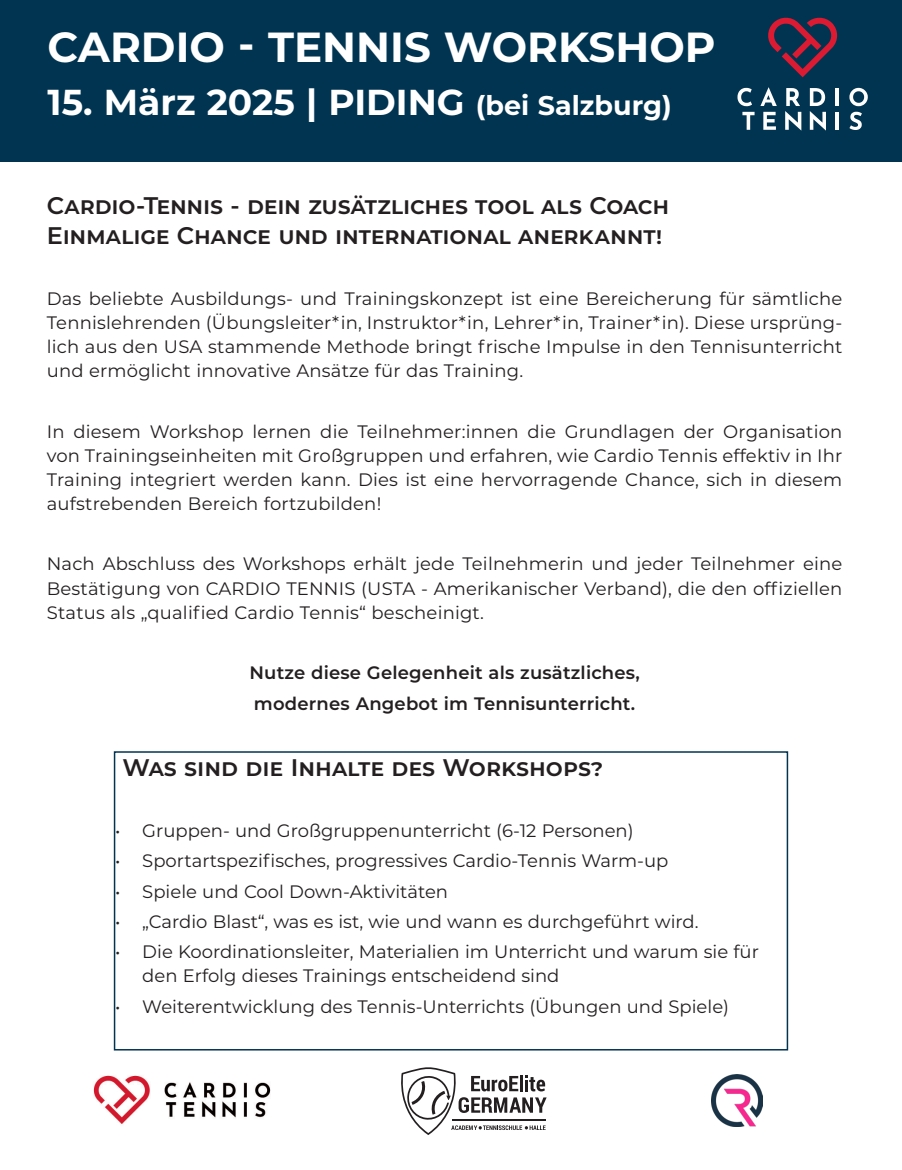
<style>
.page{position:relative;width:902px;height:1170px;background:#fff}
.page>*{position:absolute;margin:0;border:0;box-sizing:border-box;transform-origin:0 0}
.Reisen{font:700 42px "Montserrat";color:#fff}
.Reisen-2{font:700 36px "Montserrat";color:#fff}
.Reisen-3{font:600 24px "Montserrat";letter-spacing:-.005em;color:#231f20}
.Reisen-4{font:18px/24px "Montserrat";color:#231f20;text-align:justify}
.Reisen-5{font:600 18px "Montserrat";letter-spacing:.01em;color:#231f20}
.s1{font-size:27px}
</style>
<div class="page">
<div style="left:0;top:0;width:901px;height:162px;background:#013451"></div>
<svg style="left:737px;top:88px;width:15px;height:18px"></svg>
<svg style="left:760px;top:87px;width:16px;height:19px"></svg>
<hr style="left:835px;top:88px;width:4px;height:18px;background:#fff">
<svg style="left:849px;top:88px;width:18px;height:18px"></svg>
<svg style="left:742px;top:112px;width:12px;height:18px"></svg>
<svg style="left:763px;top:112px;width:12px;height:18px"></svg>
<svg style="left:785px;top:88px;width:16px;height:42px"></svg>
<svg style="left:809px;top:88px;width:16px;height:42px"></svg>
<hr style="left:835px;top:112px;width:4px;height:18px;background:#fff">
<svg style="left:849px;top:112px;width:12px;height:18px"></svg>
<svg style="left:768px;top:17px;width:70px;height:60px"></svg>
<div style="left:114px;top:751px;width:674px;height:299px;border:2px solid #013451"></div>
<img style="left:93px;top:1075px;width:178px;height:49px">
<img style="left:711px;top:1074px;width:51px;height:51px">
<svg style="left:401px;top:1067px;width:145px;height:67px"></svg>
<p class="Reisen" style="left:48px;top:17px;width:669px">CARDIO - TENNIS WORKSHOP</p>
<p class="Reisen-2" style="left:48px;top:76px;width:625px">15. März 2025 | PIDING <span class="s1">(bei Salzburg)</span></p>
<p class="Reisen-3" style="left:47px;top:188px;width:623px">Cardio-Tennis - dein zusätzliches tool als Coach</p>
<p class="Reisen-3" style="left:47px;top:218px;width:617px">Einmalige Chance und international anerkannt!</p>
<p class="Reisen-4" style="left:47px;top:286px;width:797px">Das beliebte Ausbildungs- und Trainingskonzept ist eine Bereicherung für sämtliche Tennislehrenden (Übungsleiter*in, Instruktor*in, Lehrer*in, Trainer*in). Diese ursprüng&shy;lich aus den USA stammende Methode bringt frische Impulse in den Tennisunterricht und ermöglicht innovative Ansätze für das Training.</p>
<p class="Reisen-4" style="left:47px;top:418px;width:797px">In diesem Workshop lernen die Teilnehmer:innen die Grundlagen der Organisation von Trainingseinheiten mit Großgruppen und erfahren, wie Cardio Tennis effektiv in Ihr Training integriert werden kann. Dies ist eine hervorragende Chance, sich in diesem aufstrebenden Bereich fortzubilden!</p>
<p class="Reisen-4" style="left:47px;top:551px;width:797px">Nach Abschluss des Workshops erhält jede Teilnehmerin und jeder Teilnehmer eine Bestätigung von CARDIO TENNIS (USTA - Amerikanischer Verband), die den offiziellen Status als „qualified Cardio Tennis“ bescheinigt.</p>
<p class="Reisen-5" style="left:249px;top:660px;width:392px">Nutze diese Gelegenheit als zusätzliches,</p>
<p class="Reisen-5" style="left:254px;top:690px;width:383px">modernes Angebot im Tennisunterricht.</p>
<p class="Reisen-3" style="left:123px;top:750px;width:482px">Was sind die Inhalte des Workshops?</p>
<p class="Reisen-4" style="left:115px;top:817px;width:520px">• Gruppen- und Großgruppenunterricht (6-12 Personen)</p>
<p class="Reisen-4" style="left:115px;top:848px;width:554px">• Sportartspezifisches, progressives Cardio-Tennis Warm-up</p>
<p class="Reisen-4" style="left:115px;top:878px;width:334px">• Spiele und Cool Down-Aktivitäten</p>
<p class="Reisen-4" style="left:115px;top:908px;width:584px">• „Cardio Blast“, was es ist, wie und wann es durchgeführt wird.</p>
<p class="Reisen-4" style="left:142px;top:939px;width:618px;text-indent:-27px">• Die Koordinationsleiter, Materialien im Unterricht und warum sie für den Erfolg dieses Trainings entscheidend sind</p>
<p class="Reisen-4" style="left:115px;top:993px;width:615px">• Weiterentwicklung des Tennis-Unterrichts (Übungen und Spiele)</p>
</div>
